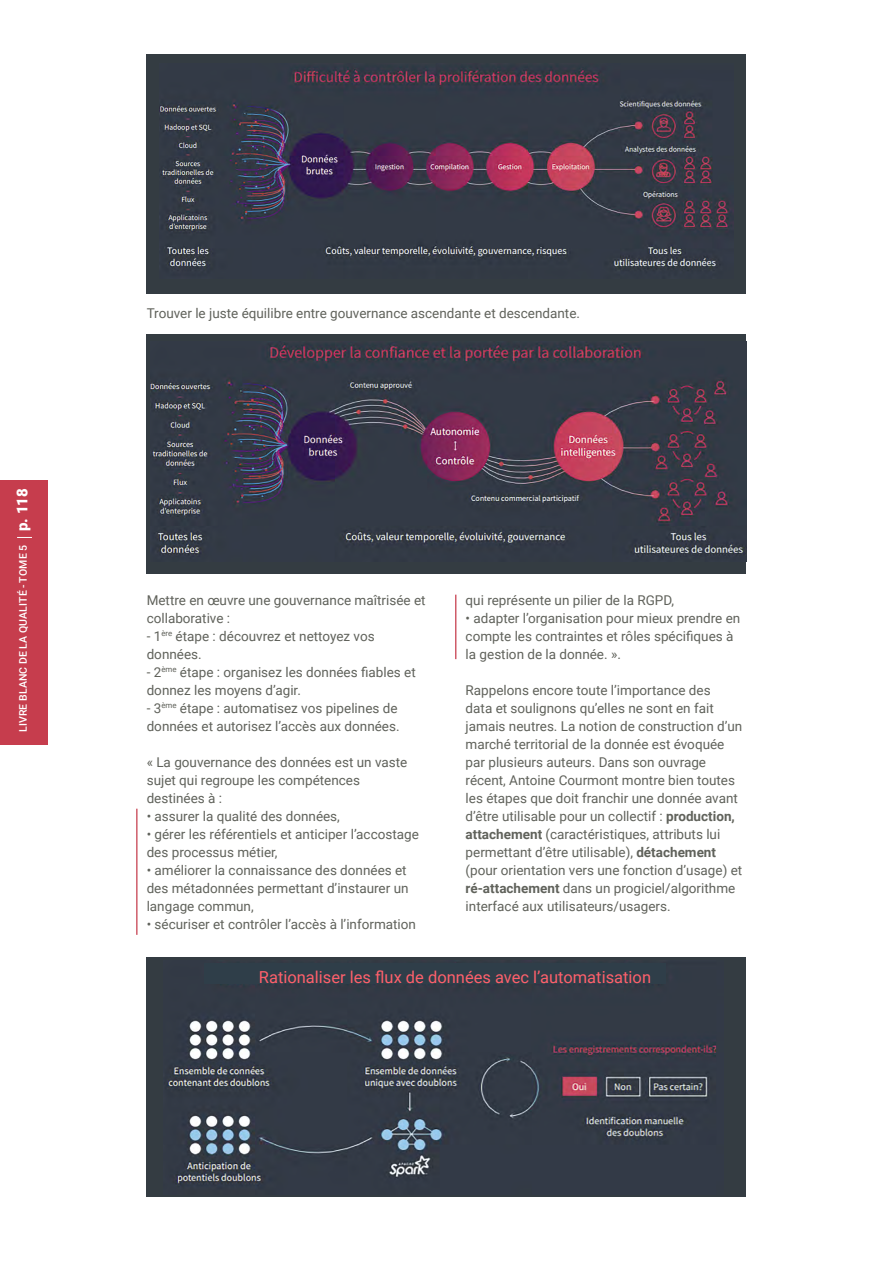
<style>
.page{position:relative;width:893px;height:1263px;background:#fff}
.page>*{position:absolute;margin:0;border:0;box-sizing:border-box;transform-origin:0 0}
.t1{font:16.5px "Roboto";color:#ff606b}
.t2{font:900 15px "Roboto";color:#fff}
.t3{font:13.5px/18px "Roboto";color:#60625b}
.t4{font:500 10.5px "Roboto";letter-spacing:.015em;color:#fff}
.s1{font-weight:700}
</style>
<div class="page">
<div style="left:0;top:480px;width:48px;height:265px;background:#c63d4d"></div>
<svg style="left:17px;top:537px;width:15px;height:1px"></svg>
<div style="left:147px;top:54px;width:599px;height:239px;background:#343c42"></div>
<img style="left:159px;top:67px;width:575px;height:202px">
<div style="left:147px;top:334px;width:599px;height:239px;background:#343c42"></div>
<img style="left:151px;top:341px;width:594px;height:215px">
<div style="left:147px;top:957px;width:599px;height:240px;background:#343c42"></div>
<img style="left:167px;top:984px;width:549px;height:203px">
<hr style="left:455px;top:595px;width:1px;height:64px;background:#c63d4d">
<hr style="left:136px;top:809px;width:2px;height:126px;background:#c63d4d">
<div style="left:204px;top:963px;width:461px;height:21px;background:#2f3e49"></div>
<p class="t2" style="left:12px;top:531px;width:44px;rotate:-90deg">p. 118</p>
<p class="t4" style="left:16px;top:732px;width:189px;rotate:-90deg">LIVRE BLANC DE LA QUALITÉ - TOME 5</p>
<p class="t3" style="left:147px;top:304px;width:435px">Trouver le juste équilibre entre gouvernance ascendante et descendante.</p>
<p class="t3" style="left:147px;top:590px;width:280px">Mettre en œuvre une gouvernance maîtrisée et collaborative :</p>
<p class="t3" style="left:147px;top:626px;width:230px">- 1<sup>ère</sup> étape : découvrez et nettoyez vos données.</p>
<p class="t3" style="left:147px;top:662px;width:271px">- 2<sup>ème</sup> étape : organisez les données fiables et donnez les moyens d’agir.</p>
<p class="t3" style="left:147px;top:698px;width:254px">- 3<sup>ème</sup> étape : automatisez vos pipelines de données et autorisez l’accès aux données.</p>
<p class="t3" style="left:147px;top:752px;width:262px">« La gouvernance des données est un vaste sujet qui regroupe les compétences destinées à :</p>
<p class="t3" style="left:147px;top:806px;width:195px">• assurer la qualité des données,</p>
<p class="t3" style="left:147px;top:824px;width:274px">• gérer les référentiels et anticiper l’accostage des processus métier,</p>
<p class="t3" style="left:147px;top:860px;width:263px">• améliorer la connaissance des données et des métadonnées permettant d’instaurer un langage commun,</p>
<p class="t3" style="left:147px;top:914px;width:271px">• sécuriser et contrôler l’accès à l’information</p>
<p class="t3" style="left:466px;top:590px;width:210px">qui représente un pilier de la RGPD,</p>
<p class="t3" style="left:466px;top:608px;width:276px">• adapter l’organisation pour mieux prendre en compte les contraintes et rôles spécifiques à la gestion de la donnée. ».</p>
<p class="t3" style="left:466px;top:680px;width:278px">Rappelons encore toute l’importance des<br>data et soulignons qu’elles ne sont en fait jamais neutres. La notion de construction d’un marché territorial de la donnée est évoquée par plusieurs auteurs. Dans son ouvrage récent, Antoine Courmont montre bien toutes les étapes que doit franchir une donnée avant d’être utilisable pour un collectif : <span class="s1">production, attachement</span> (caractéristiques, attributs lui permettant d’être utilisable), <span class="s1">détachement </span>(pour orientation vers une fonction d’usage) et <span class="s1">ré-attachement</span> dans un progiciel/algorithme interfacé aux utilisateurs/usagers.</p>
<p class="t1" style="left:259px;top:965px;width:394px">Rationaliser les flux de données avec l’automatisation</p>
</div>
